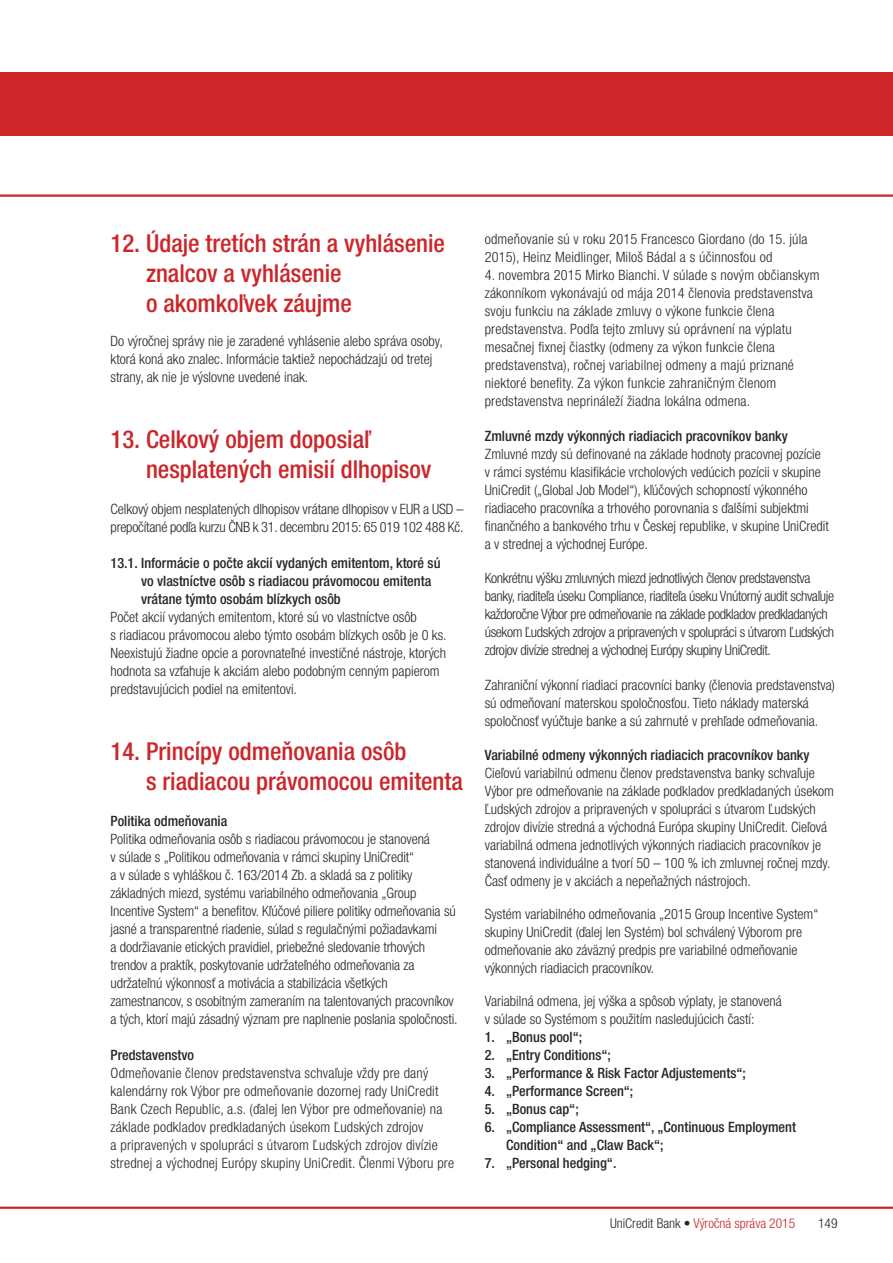
<style>
.page{position:relative;width:893px;height:1263px;background:#fff}
.page>*{position:absolute;margin:0;border:0;box-sizing:border-box;transform-origin:0 0}
.t1{font:500 condensed 24.75px/30px "Helvetica Neue CE";color:#cc262b}
.t2{font:300 condensed 14.25px/18px "Helvetica Neue CE";color:#272627}
.t3{font:500 condensed 14.25px/18px "Helvetica Neue CE";color:#272627}
.t4{font:300 condensed 14.25px/18px "Helvetica Neue CE";letter-spacing:-.025em;color:#272627}
.t5{font:300 condensed 13.5px "Helvetica Neue CE";color:#cc262b}
.t6{font:300 condensed 13.5px "Helvetica Neue CE";color:#272627}
.s1{color:#272627}
</style>
<div class="page">
<div style="left:0;top:72px;width:893px;height:64px;background:#cc262b"></div>
<hr style="left:0;top:194px;width:893px;height:3px;background:#cc262b">
<hr style="left:0;top:1206px;width:893px;height:3px;background:#cc262b">
<h1 class="t1" style="left:146px;top:230px;width:300px;text-indent:-35px">12. Údaje tretích strán a vyhlásenie znalcov a vyhlásenie<br>o akomkoľvek záujme</h1>
<p class="t2" style="left:111px;top:333px;width:334px">Do výročnej správy nie je zaradené vyhlásenie alebo správa osoby, ktorá koná ako znalec. Informácie taktiež nepochádzajú od tretej strany, ak nie je výslovne uvedené inak.</p>
<h1 class="t1" style="left:146px;top:426px;width:287px;text-indent:-35px">13. Celkový objem doposiaľ nesplatených emisií dlhopisov</h1>
<p class="t2" style="left:111px;top:501px;width:354px">Celkový objem nesplatených dlhopisov vrátane dlhopisov v EUR a USD – prepočítané podľa kurzu ČNB k 31. decembru 2015: 65 019 102 488 Kč.</p>
<p class="t3" style="left:141px;top:555px;width:301px;text-indent:-31px">13.1. Informácie o počte akcií vydaných emitentom, ktoré sú vo vlastníctve osôb s riadiacou právomocou emitenta vrátane týmto osobám blízkych osôb</p>
<p class="t2" style="left:111px;top:609px;width:338px">Počet akcií vydaných emitentom, ktoré sú vo vlastníctve osôb<br>s riadiacou právomocou alebo týmto osobám blízkych osôb je 0 ks.<br>Neexistujú žiadne opcie a porovnateľné investičné nástroje, ktorých hodnota sa vzťahuje k akciám alebo podobným cenným papierom predstavujúcich podiel na emitentovi.</p>
<h1 class="t1" style="left:146px;top:738px;width:318px;text-indent:-35px">14. Princípy odmeňovania osôb<br>s riadiacou právomocou emitenta</h1>
<p class="t3" style="left:111px;top:813px;width:118px">Politika odmeňovania</p>
<p class="t2" style="left:111px;top:831px;width:349px">Politika odmeňovania osôb s riadiacou právomocou je stanovená<br>v súlade s „Politikou odmeňovania v rámci skupiny UniCredit“<br>a v súlade s vyhláškou č. 163/2014 Zb. a skladá sa z politiky základných miezd, systému variabilného odmeňovania „Group Incentive System“ a benefitov. Kľúčové piliere politiky odmeňovania sú jasné a transparentné riadenie, súlad s regulačnými požiadavkami<br>a dodržiavanie etických pravidiel, priebežné sledovanie trhových trendov a praktík, poskytovanie udržateľného odmeňovania za udržateľnú výkonnosť a motivácia a stabilizácia všetkých zamestnancov, s osobitným zameraním na talentovaných pracovníkov a tých, ktorí majú zásadný význam pre naplnenie poslania spoločnosti.</p>
<p class="t3" style="left:111px;top:1047px;width:85px">Predstavenstvo</p>
<p class="t2" style="left:111px;top:1065px;width:345px">Odmeňovanie členov predstavenstva schvaľuje vždy pre daný kalendárny rok Výbor pre odmeňovanie dozornej rady UniCredit Bank Czech Republic, a.s. (ďalej len Výbor pre odmeňovanie) na základe podkladov predkladaných úsekom Ľudských zdrojov<br>a pripravených v spolupráci s útvarom Ľudských zdrojov divízie strednej a východnej Európy skupiny UniCredit. Členmi Výboru pre</p>
<p class="t2" style="left:485px;top:231px;width:324px">odmeňovanie sú v roku 2015 Francesco Giordano (do 15. júla<br>2015), Heinz Meidlinger, Miloš Bádal a s účinnosťou od</p>
<p class="t2" style="left:485px;top:267px;width:336px">4. novembra 2015 Mirko Bianchi. V súlade s novým občianskym zákonníkom vykonávajú od mája 2014 členovia predstavenstva svoju funkciu na základe zmluvy o výkone funkcie člena predstavenstva. Podľa tejto zmluvy sú oprávnení na výplatu mesačnej fixnej čiastky (odmeny za výkon funkcie člena predstavenstva), ročnej variabilnej odmeny a majú priznané niektoré benefity. Za výkon funkcie zahraničným členom predstavenstva neprináleží žiadna lokálna odmena.</p>
<p class="t3" style="left:485px;top:428px;width:305px">Zmluvné mzdy výkonných riadiacich pracovníkov banky</p>
<p class="t2" style="left:485px;top:446px;width:346px">Zmluvné mzdy sú definované na základe hodnoty pracovnej pozície v rámci systému klasifikácie vrcholových vedúcich pozícii v skupine UniCredit („Global Job Model“), kľúčových schopností výkonného riadiaceho pracovníka a trhového porovnania s ďalšími subjektmi finančného a bankového trhu v Českej republike, v skupine UniCredit a v strednej a východnej Európe.</p>
<p class="t4" style="left:485px;top:570px;width:351px">Konkrétnu výšku zmluvných miezd jednotlivých členov predstavenstva banky, riaditeľa úseku Compliance, riaditeľa úseku Vnútorný audit schvaľuje každoročne Výbor pre odmeňovanie na základe podkladov predkladaných úsekom Ľudských zdrojov a pripravených v spolupráci s útvarom Ľudských zdrojov divízie strednej a východnej Európy skupiny UniCredit.</p>
<p class="t2" style="left:485px;top:677px;width:352px">Zahraniční výkonní riadiaci pracovníci banky (členovia predstavenstva) sú odmeňovaní materskou spoločnosťou. Tieto náklady materská spoločnosť vyúčtuje banke a sú zahrnuté v prehľade odmeňovania.</p>
<p class="t3" style="left:485px;top:747px;width:326px">Variabilné odmeny výkonných riadiacich pracovníkov banky</p>
<p class="t2" style="left:485px;top:765px;width:351px">Cieľovú variabilnú odmenu členov predstavenstva banky schvaľuje Výbor pre odmeňovanie na základe podkladov predkladaných úsekom Ľudských zdrojov a pripravených v spolupráci s útvarom Ľudských zdrojov divízie stredná a východná Európa skupiny UniCredit. Cieľová variabilná odmena jednotlivých výkonných riadiacich pracovníkov je stanovená individuálne a tvorí 50 – 100 % ich zmluvnej ročnej mzdy.<br>Časť odmeny je v akciách a nepeňažných nástrojoch.</p>
<p class="t2" style="left:485px;top:906px;width:335px">Systém variabilného odmeňovania „2015 Group Incentive System“ skupiny UniCredit (ďalej len Systém) bol schválený Výborom pre odmeňovanie ako záväzný predpis pre variabilné odmeňovanie výkonných riadiacich pracovníkov.</p>
<p class="t2" style="left:485px;top:993px;width:299px">Variabilná odmena, jej výška a spôsob výplaty, je stanovená v súlade so Systémom s použitím nasledujúcich častí:</p>
<p class="t3" style="left:485px;top:1029px;width:99px">1. „Bonus pool“;</p>
<p class="t3" style="left:485px;top:1047px;width:128px">2. „Entry Conditions“;</p>
<p class="t3" style="left:485px;top:1065px;width:263px">3. „Performance &amp; Risk Factor Adjustements“;</p>
<p class="t3" style="left:485px;top:1083px;width:150px">4. „Performance Screen“;</p>
<p class="t3" style="left:485px;top:1101px;width:95px">5. „Bonus cap“;</p>
<p class="t3" style="left:506px;top:1119px;width:291px;text-indent:-21px">6. „Compliance Assessment“, „Continuous Employment<br>Condition“ and „Claw Back“;</p>
<p class="t3" style="left:485px;top:1155px;width:133px">7. „Personal hedging“.</p>
<p class="t5" style="left:610px;top:1218px;width:187px"><span class="s1">UniCredit Bank •</span> Výročná správa 2015</p>
<p class="t6" style="left:818px;top:1218px;width:21px">149</p>
</div>
